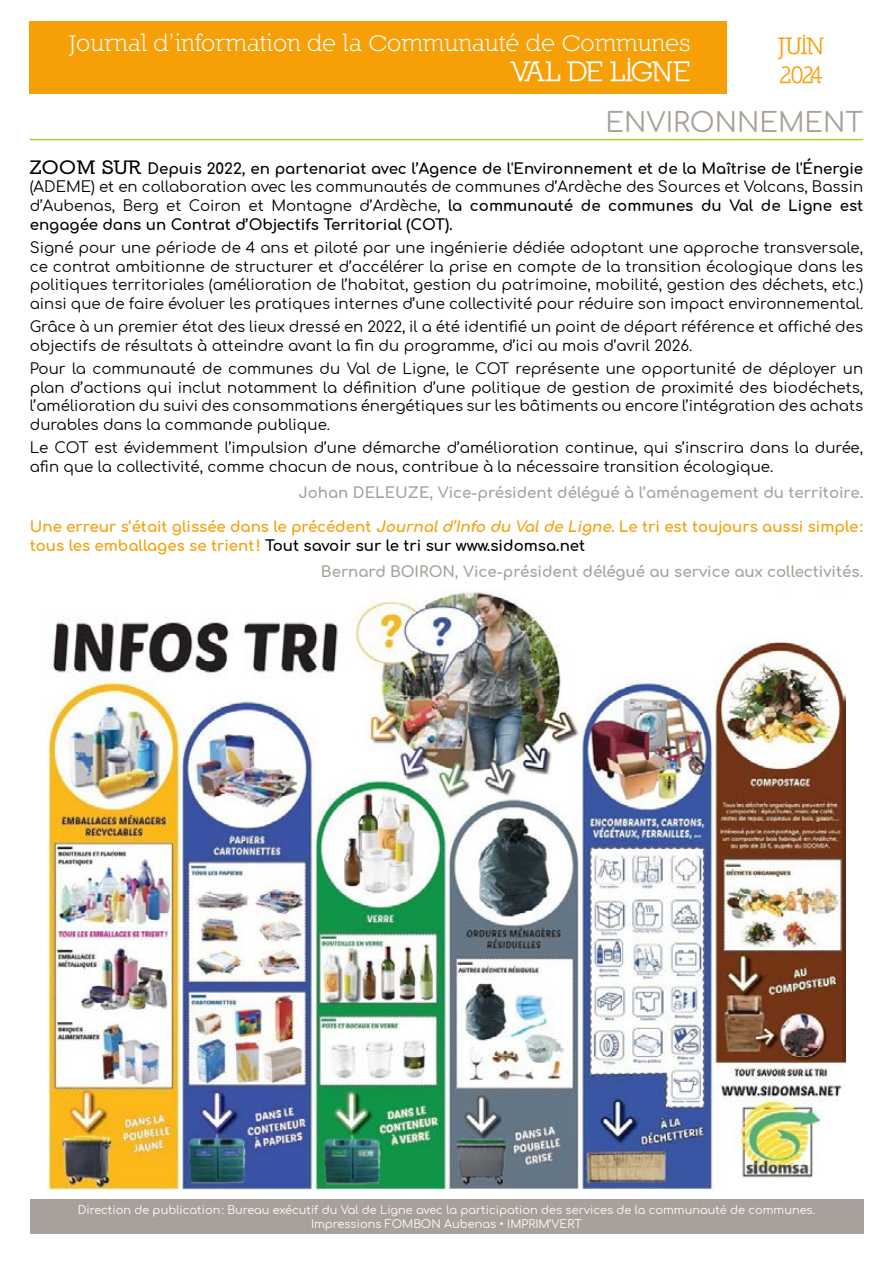
<style>
.page{position:relative;width:893px;height:1263px;background:#fff}
.page>*{position:absolute;margin:0;border:0;box-sizing:border-box;transform-origin:0 0}
.t1{font:700 28.5px "Nilland";letter-spacing:-.05em;color:#fff}
.t2{font:27px "Comfortaa";color:#a7a19a}
.t3{font:25.5px "Nilland Small Caps";color:#fff}
.t4{font:700 24px/28.8px "Nilland";letter-spacing:-.045em;color:#f69f07}
.t5{font:15px/18.8px "Comfortaa";color:#000;text-align:justify}
.t6{font:700 15px/18.8px "Comfortaa";color:#000;text-align:justify}
.t7{font:700 15px/18.8px "Comfortaa";color:#f69f07}
.t8{font:700 15px "Comfortaa";color:#a7a19a}
.t9{font:11.4px/13.5px "Comfortaa";color:#fff;text-align:center}
.s1{font-family:"Nilland Small Caps Bold";font-weight:400;font-size:21px}
.s2{font-weight:400}
.s3{font-style:italic}
.s4{color:#000}
</style>
<div class="page">
<div style="left:30px;top:1199px;width:833px;height:34px;background:#a7a19a"></div>
<div style="left:30px;top:21px;width:697px;height:73px;background:#f69f07"></div>
<hr style="left:30px;top:139px;width:833px;height:1px;background:#b4cd29">
<img style="left:47px;top:589px;width:799px;height:602px">
<h3 class="t3" style="left:69px;top:28px;width:623px">Journal d’information de la Communauté de Communes</h3>
<h1 class="t1" style="left:511px;top:55px;width:181px">VAL DE LIGNE</h1>
<h3 class="t4" style="left:778px;top:31px;width:47px">JUIN<br>2024</h3>
<h2 class="t2" style="left:605px;top:98px;width:259px">ENVIRONNEMENT</h2>
<p class="t6" style="left:30px;top:157px;width:835px"><span class="s1">ZOOM SUR</span> Depuis 2022, en partenariat avec l’Agence de l'Environnement et de la Maîtrise de l'Énergie <span class="s2">(ADEME) et en collaboration avec les communautés de communes d’Ardèche des Sources et Volcans, Bassin d’Aubenas, Berg et Coiron et Montagne d’Ardèche,</span> la communauté de communes du Val de Ligne est engagée dans un Contrat d’Objectifs Territorial (COT).</p>
<p class="t5" style="left:30px;top:236px;width:835px">Signé pour une période de 4 ans et piloté par une ingénierie dédiée adoptant une approche transversale, ce contrat ambitionne de structurer et d’accélérer la prise en compte de la transition écologique dans les politiques territoriales (amélioration de l’habitat, gestion du patrimoine, mobilité, gestion des déchets, etc.) ainsi que de faire évoluer les pratiques internes d’une collectivité pour réduire son impact environnemental.</p>
<p class="t5" style="left:30px;top:315px;width:835px">Grâce à un premier état des lieux dressé en 2022, il a été identifié un point de départ référence et affiché des objectifs de résultats à atteindre avant la fin du programme, d’ici au mois d’avril 2026.</p>
<p class="t5" style="left:30px;top:357px;width:835px">Pour la communauté de communes du Val de Ligne, le COT représente une opportunité de déployer un plan d’actions qui inclut notamment la définition d’une politique de gestion de proximité des biodéchets, l’amélioration du suivi des consommations énergétiques sur les bâtiments ou encore l’intégration des achats durables dans la commande publique.</p>
<p class="t5" style="left:30px;top:436px;width:835px">Le COT est évidemment l’impulsion d’une démarche d’amélioration continue, qui s’inscrira dans la durée, afin que la collectivité, comme chacun de nous, contribue à la nécessaire transition écologique.</p>
<p class="t8" style="left:298px;top:479px;width:566px">Johan DELEUZE, Vice-président délégué à l’aménagement du territoire.</p>
<p class="t7" style="left:30px;top:515px;width:835px">Une erreur s’était glissée dans le précédent <span class="s3">Journald’Info du Valde Ligne</span>. Le tri est toujours aussi simple: tous les emballages se trient ! <span class="s4">Tout savoir sur le tri sur www.sidomsa.net</span></p>
<p class="t8" style="left:321px;top:558px;width:544px">Bernard BOIRON, Vice-président délégué au service aux collectivités.</p>
<p class="t9" style="left:78px;top:1202px;width:739px">Direction de publication: Bureau exécutif du Val de Ligne avec la participation des services de la communauté de communes.<br>Impressions FOMBON Aubenas • IMPRIM’VERT</p>
</div>
